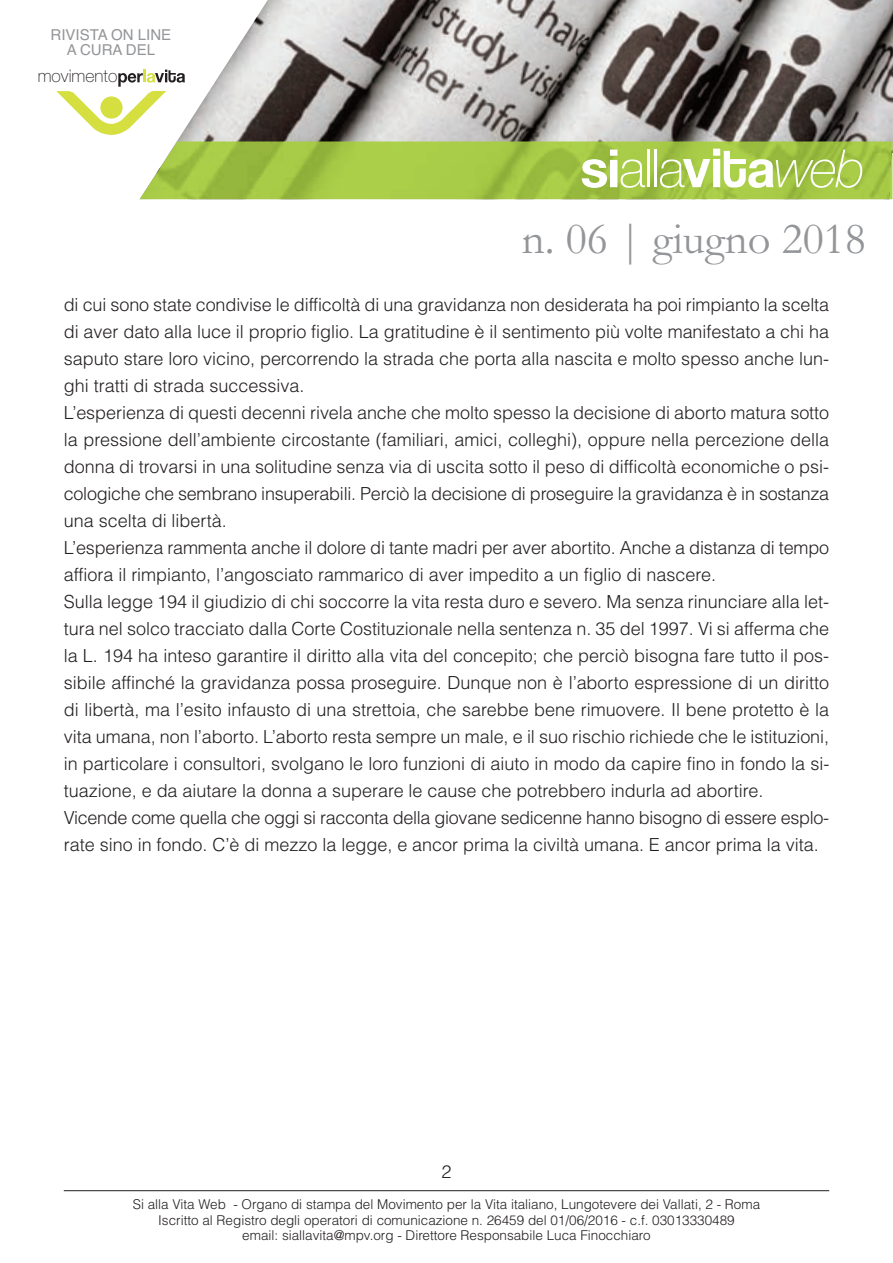
<style>
.page{position:relative;width:893px;height:1263px;background:#fff}
.page>*{position:absolute;margin:0;border:0;box-sizing:border-box;transform-origin:0 0}
.t1{font:100 52.65px "Helvetica Neue";color:#fff}
.t2{font:italic 100 52.65px "Helvetica Neue";color:#fff}
.t3{font:44.85px "Garamond";color:#939598}
.t4{font:300 18px/27px "Helvetica";color:#231f20}
.t5{font:100 17.4px "Helvetica Neue";color:#231f20}
.t6{font:15px/15px "Helvetica";color:#939598;text-align:center}
.t7{font:300 13.5px/15.8px "Helvetica";color:#231f20;text-align:center}
.s1{font-weight:700}
</style>
<div class="page">
<img style="left:143px;top:0;width:750px;height:199px">
<img style="left:140px;top:141px;width:752px;height:58px">
<svg style="left:683px;top:149px;width:91px;height:39px"></svg>
<hr style="left:64px;top:1190px;width:765px;height:1px;background:#231f20">
<svg style="left:56px;top:70px;width:129px;height:65px"></svg>
<p class="t6" style="left:51px;top:27px;width:122px">RIVISTA ON LINE<br>A CURA DEL</p>
<p class="t5" style="left:38px;top:70px;width:81px">movimento</p>
<p class="t1" style="left:580px;top:150px;width:106px"><span class="s1">si</span>alla</p>
<p class="t2" style="left:774px;top:150px;width:92px">web</p>
<p class="t3" style="left:522px;top:211px;width:345px">n. 06 | giugno 2018</p>
<p class="t4" style="left:64px;top:291px;width:767px">di cui sono state condivise le difficoltà di una gravidanza non desiderata ha poi rimpianto la scelta di aver dato alla luce il proprio figlio. La gratitudine è il sentimento più volte manifestato a chi ha saputo stare loro vicino, percorrendo la strada che porta alla nascita e molto spesso anche lun&shy;ghi tratti di strada successiva.<br>L’esperienza di questi decenni rivela anche che molto spesso la decisione di aborto matura sotto la pressione dell’ambiente circostante (familiari, amici, colleghi), oppure nella percezione della donna di trovarsi in una solitudine senza via di uscita sotto il peso di difficoltà economiche o psi&shy;cologiche che sembrano insuperabili. Perciò la decisione di proseguire la gravidanza è in sostanza una scelta di libertà.<br>L’esperienza rammenta anche il dolore di tante madri per aver abortito. Anche a distanza di tempo affiora il rimpianto, l’angosciato rammarico di aver impedito a un figlio di nascere.<br>Sulla legge 194 il giudizio di chi soccorre la vita resta duro e severo. Ma senza rinunciare alla let&shy;tura nel solco tracciato dalla Corte Costituzionale nella sentenza n. 35 del 1997. Vi si afferma che la L. 194 ha inteso garantire il diritto alla vita del concepito; che perciò bisogna fare tutto il pos&shy;sibile affinché la gravidanza possa proseguire. Dunque non è l’aborto espressione di un diritto di libertà, ma l’esito infausto di una strettoia, che sarebbe bene rimuovere. Il bene protetto è la vita umana, non l’aborto. L’aborto resta sempre un male, e il suo rischio richiede che le istituzioni, in particolare i consultori, svolgano le loro funzioni di aiuto in modo da capire fino in fondo la si&shy;tuazione, e da aiutare la donna a superare le cause che potrebbero indurla ad abortire.<br>Vicende come quella che oggi si racconta della giovane sedicenne hanno bisogno di essere esplo&shy;rate sino in fondo. C’è di mezzo la legge, e ancor prima la civiltà umana. E ancor prima la vita.</p>
<p class="t4" style="left:441px;top:1158px;width:12px">2</p>
<p class="t7" style="left:133px;top:1196px;width:629px">Si alla Vita Web - Organo di stampa del Movimento per la Vita italiano, Lungotevere dei Vallati, 2 - Roma<br>Iscritto al Registro degli operatori di comunicazione n. 26459 del 01/06/2016 - c.f. 03013330489<br>email: siallavita@mpv.org - Direttore Responsabile Luca Finocchiaro</p>
</div>
